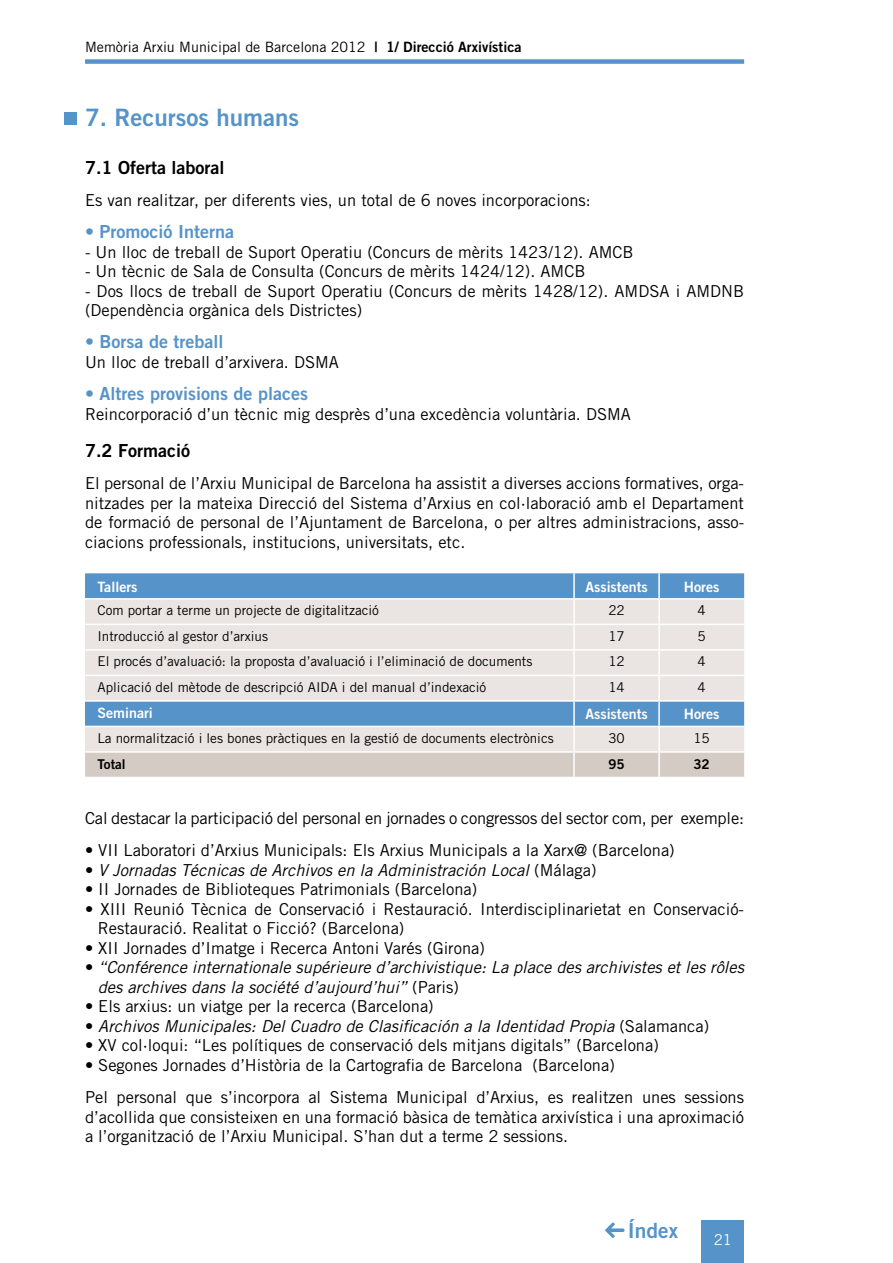
<style>
.page{position:relative;width:893px;height:1263px;background:#fff}
.page>*{position:absolute;margin:0;border:0;box-sizing:border-box;transform-origin:0 0}
.t1{font:24px "Trade Gothic Bold Two";color:#5693c9}
.t2{font:21px "Trade Gothic Bold Two";color:#5693c9}
.t3{font:18px "Trade Gothic Bold Two";color:#5693c9}
.t4{font:18px "Trade Gothic Bold Two";color:#000}
.t5{font:16.5px/19.5px "Trade Gothic";color:#000}
.t6{font:italic 16.5px/19.5px "Trade Gothic";color:#000}
.t7{font:15px "Trade Gothic";color:#fff}
.t8{font:14.25px "Trade Gothic";color:#000}
.t9{font:14.25px "Trade Gothic Bold Two";color:#fff}
.t10{font:13.5px "Trade Gothic";color:#000}
.t11{font:13.5px "Trade Gothic Bold Two";color:#000}
.s1{font-family:"Trade Gothic Bold Two"}
.s2{font-style:normal}
</style>
<div class="page">
<div style="left:702px;top:1220px;width:42px;height:43px;background:#5693c9"></div>
<div style="left:85px;top:59px;width:659px;height:5px;background:#5693c9"></div>
<svg style="left:605px;top:1222px;width:20px;height:16px"></svg>
<div style="left:64px;top:112px;width:13px;height:12px;background:#5693c9"></div>
<div style="left:85px;top:573px;width:659px;height:25px;background:#5693c9"></div>
<div style="left:85px;top:600px;width:659px;height:151px;background:#eae5e2"></div>
<div style="left:85px;top:701px;width:489px;height:25px;background:#5693c9"></div>
<div style="left:85px;top:753px;width:659px;height:24px;background:#d4cbc5"></div>
<hr style="left:573px;top:573px;width:2px;height:25px;background:#fff">
<hr style="left:658px;top:573px;width:2px;height:25px;background:#fff">
<hr style="left:573px;top:600px;width:2px;height:24px;background:#fff">
<hr style="left:658px;top:600px;width:2px;height:24px;background:#fff">
<hr style="left:85px;top:624px;width:489px;height:1px;background:#fff">
<hr style="left:574px;top:624px;width:85px;height:1px;background:#fff">
<hr style="left:573px;top:625px;width:2px;height:24px;background:#fff">
<hr style="left:659px;top:624px;width:85px;height:1px;background:#fff">
<hr style="left:658px;top:625px;width:2px;height:24px;background:#fff">
<hr style="left:85px;top:649px;width:489px;height:2px;background:#fff">
<hr style="left:574px;top:649px;width:85px;height:2px;background:#fff">
<hr style="left:573px;top:651px;width:2px;height:24px;background:#fff">
<hr style="left:659px;top:649px;width:85px;height:2px;background:#fff">
<hr style="left:658px;top:651px;width:2px;height:24px;background:#fff">
<hr style="left:85px;top:675px;width:489px;height:1px;background:#fff">
<hr style="left:574px;top:675px;width:85px;height:1px;background:#fff">
<hr style="left:573px;top:676px;width:2px;height:24px;background:#fff">
<hr style="left:659px;top:675px;width:85px;height:1px;background:#fff">
<hr style="left:658px;top:676px;width:2px;height:24px;background:#fff">
<hr style="left:85px;top:700px;width:489px;height:2px;background:#fff">
<hr style="left:574px;top:700px;width:85px;height:2px;background:#fff">
<hr style="left:573px;top:702px;width:2px;height:24px;background:#fff">
<hr style="left:659px;top:700px;width:85px;height:2px;background:#fff">
<hr style="left:658px;top:702px;width:2px;height:24px;background:#fff">
<hr style="left:85px;top:726px;width:489px;height:1px;background:#fff">
<hr style="left:574px;top:726px;width:85px;height:1px;background:#fff">
<hr style="left:573px;top:727px;width:2px;height:24px;background:#fff">
<hr style="left:659px;top:726px;width:85px;height:1px;background:#fff">
<hr style="left:658px;top:727px;width:2px;height:24px;background:#fff">
<hr style="left:573px;top:753px;width:2px;height:24px;background:#fff">
<hr style="left:658px;top:753px;width:2px;height:24px;background:#fff">
<p class="t8" style="left:85px;top:38px;width:438px">Memòria Arxiu Municipal de Barcelona 2012 <span class="s1">| 1/ Direcció Arxivística</span></p>
<h1 class="t1" style="left:85px;top:102px;width:215px">7. Recursos humans</h1>
<p class="t4" style="left:85px;top:156px;width:141px">7.1 Oferta laboral</p>
<p class="t5" style="left:85px;top:190px;width:507px">Es van realitzar, per diferents vies, un total de 6 noves incorporacions:</p>
<p class="t3" style="left:85px;top:220px;width:150px">• Promoció Interna</p>
<p class="t5" style="left:85px;top:242px;width:550px">- Un lloc de treball de Suport Operatiu (Concurs de mèrits 1423/12). AMCB</p>
<p class="t5" style="left:85px;top:261px;width:502px">- Un tècnic de Sala de Consulta (Concurs de mèrits 1424/12). AMCB</p>
<p class="t5" style="left:85px;top:281px;width:661px">- Dos llocs de treball de Suport Operatiu (Concurs de mèrits 1428/12). AMDSA i AMDNB (Dependència orgànica dels Districtes)</p>
<p class="t3" style="left:85px;top:331px;width:140px">• Borsa de treball</p>
<p class="t5" style="left:85px;top:352px;width:255px">Un lloc de treball d’arxivera. DSMA</p>
<p class="t3" style="left:85px;top:382px;width:224px">• Altres provisions de places</p>
<p class="t5" style="left:85px;top:404px;width:547px">Reincorporació d’un tècnic mig desprès d’una excedència voluntària. DSMA</p>
<p class="t4" style="left:85px;top:439px;width:106px">7.2 Formació</p>
<p class="t5" style="left:85px;top:473px;width:661px;text-align:justify">El personal de l’Arxiu Municipal de Barcelona ha assistit a diverses accions formatives, orga&shy;nitzades per la mateixa Direcció del Sistema d’Arxius en col·laboració amb el Departament de formació de personal de l’Ajuntament de Barcelona, o per altres administracions, asso&shy;ciacions professionals, institucions, universitats, etc.</p>
<p class="t9" style="left:97px;top:578px;width:42px">Tallers</p>
<p class="t9" style="left:585px;top:578px;width:64px">Assistents</p>
<p class="t9" style="left:684px;top:578px;width:37px">Hores</p>
<p class="t10" style="left:97px;top:602px;width:283px">Com portar a terme un projecte de digitalització</p>
<p class="t10" style="left:608px;top:602px;width:18px">22</p>
<p class="t10" style="left:697px;top:602px;width:10px">4</p>
<p class="t10" style="left:97px;top:628px;width:172px">Introducció al gestor d’arxius</p>
<p class="t10" style="left:608px;top:628px;width:18px">17</p>
<p class="t10" style="left:697px;top:628px;width:10px">5</p>
<p class="t10" style="left:97px;top:653px;width:436px">El procés d’avaluació: la proposta d’avaluació i l’eliminació de documents</p>
<p class="t10" style="left:608px;top:653px;width:18px">12</p>
<p class="t10" style="left:697px;top:653px;width:10px">4</p>
<p class="t10" style="left:97px;top:679px;width:390px">Aplicació del mètode de descripció AIDA i del manual d’indexació</p>
<p class="t10" style="left:608px;top:679px;width:18px">14</p>
<p class="t10" style="left:697px;top:679px;width:10px">4</p>
<p class="t9" style="left:97px;top:704px;width:57px">Seminari</p>
<p class="t9" style="left:585px;top:705px;width:64px">Assistents</p>
<p class="t9" style="left:684px;top:705px;width:37px">Hores</p>
<p class="t10" style="left:97px;top:730px;width:458px">La normalització i les bones pràctiques en la gestió de documents electrònics</p>
<p class="t10" style="left:608px;top:730px;width:18px">30</p>
<p class="t10" style="left:693px;top:730px;width:18px">15</p>
<p class="t11" style="left:97px;top:756px;width:30px">Total</p>
<p class="t11" style="left:608px;top:756px;width:18px">95</p>
<p class="t11" style="left:693px;top:756px;width:18px">32</p>
<p class="t5" style="left:85px;top:808px;width:661px">Cal destacar la participació del personal en jornades o congressos del sector com, per exemple:</p>
<p class="t5" style="left:85px;top:840px;width:591px">• VII Laboratori d’Arxius Municipals: Els Arxius Municipals a la Xarx@ (Barcelona)</p>
<p class="t6" style="left:85px;top:860px;width:513px"><span class="s2">•</span> V Jornadas Técnicas de Archivos en la Administración Local <span class="s2">(Málaga)</span></p>
<p class="t5" style="left:85px;top:879px;width:394px">• II Jornades de Biblioteques Patrimonials (Barcelona)</p>
<p class="t5" style="left:98px;top:899px;width:648px;text-indent:-13px">• XIII Reunió Tècnica de Conservació i Restauració. Interdisciplinarietat en Conservació-<br>Restauració. Realitat o Ficció? (Barcelona)</p>
<p class="t5" style="left:85px;top:938px;width:401px">• XII Jornades d’Imatge i Recerca Antoni Varés (Girona)</p>
<p class="t6" style="left:98px;top:957px;width:648px;text-indent:-13px"><span class="s2">•</span> “Conférence internationale supérieure d’archivistique: La place des archivistes et les rôles des archives dans la société d’aujourd’hui” <span class="s2">(Paris)</span></p>
<p class="t5" style="left:85px;top:996px;width:350px">• Els arxius: un viatge per la recerca (Barcelona)</p>
<p class="t6" style="left:85px;top:1016px;width:626px"><span class="s2">•</span> Archivos Municipales: Del Cuadro de Clasificación a la Identidad Propia <span class="s2">(Salamanca)</span></p>
<p class="t5" style="left:85px;top:1035px;width:575px">• XV col·loqui: “Les polítiques de conservació dels mitjans digitals” (Barcelona)</p>
<p class="t5" style="left:85px;top:1048px;width:661px;line-height:32.2px">• Segones Jornades d’Història de la Cartografia de Barcelona (Barcelona)<br>Pel personal que s’incorpora al Sistema Municipal d’Arxius, es realitzen unes sessions</p>
<p class="t5" style="left:85px;top:1107px;width:661px">d’acollida que consisteixen en una formació bàsica de temàtica arxivística i una aproximació a l’organització de l’Arxiu Municipal. S’han dut a terme 2 sessions.</p>
<p class="t2" style="left:628px;top:1217px;width:52px">Índex</p>
<p class="t7" style="left:714px;top:1230px;width:20px">21</p>
</div>
